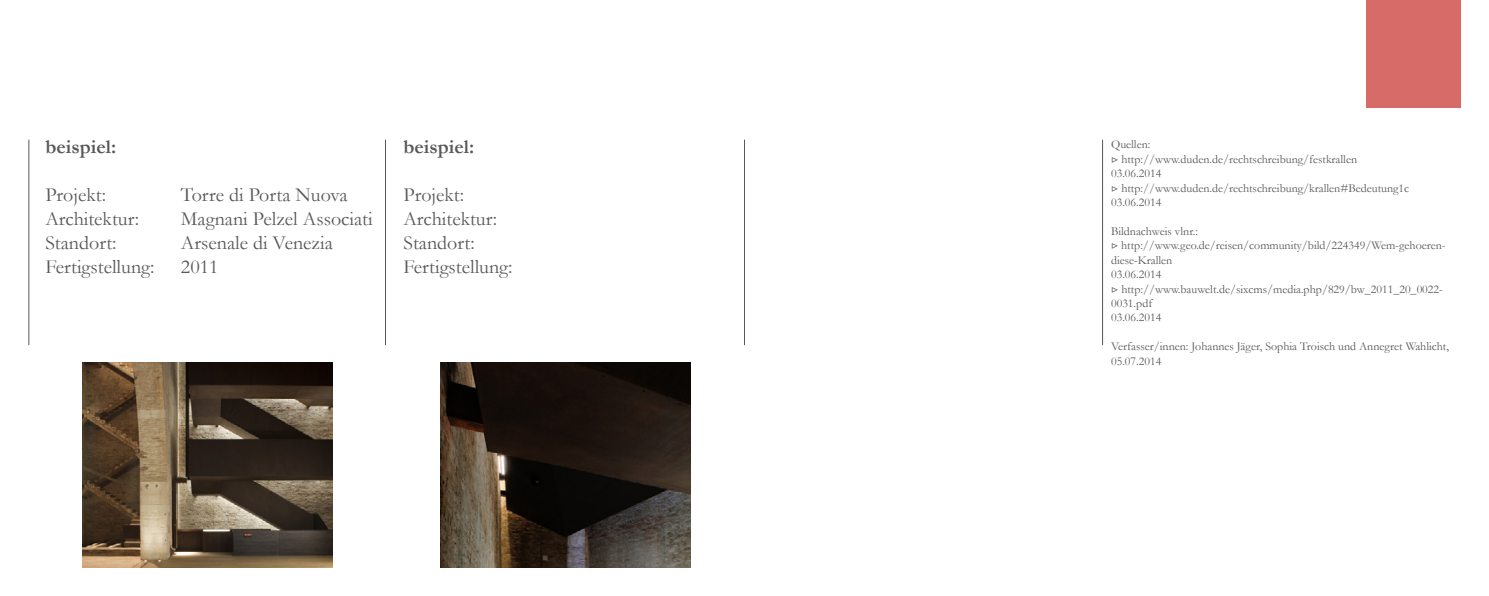
<style>
.page{position:relative;width:1489px;height:596px;background:#fff}
.page>*{position:absolute;margin:0;border:0;box-sizing:border-box;transform-origin:0 0}
.t1{font:20px "Garamond";color:#57585a}
.t2{font:700 20px "Garamond";color:#57585a}
.t3{font:12px/14.4px "Garamond";color:#57585a}
.s1{font-family:"Minion Pro"}
</style>
<div class="page">
<hr style="left:28px;top:139px;width:1px;height:206px;background:#57585a">
<hr style="left:385px;top:139px;width:1px;height:206px;background:#57585a">
<hr style="left:744px;top:139px;width:1px;height:206px;background:#57585a">
<hr style="left:1101px;top:139px;width:1px;height:206px;background:#57585a">
<div style="left:1365px;top:0;width:95px;height:108px;background:#d66b67"></div>
<img style="left:82px;top:362px;width:251px;height:205px">
<img style="left:440px;top:362px;width:250px;height:205px">
<p class="t2" style="left:45px;top:134px;width:72px">beispiel:</p>
<p class="t1" style="left:45px;top:182px;width:62px">Projekt:</p>
<p class="t1" style="left:181px;top:182px;width:168px">Torre di Porta Nuova</p>
<p class="t1" style="left:45px;top:206px;width:95px">Architektur:</p>
<p class="t1" style="left:181px;top:206px;width:193px">Magnani Pelzel Associati</p>
<p class="t1" style="left:45px;top:230px;width:73px">Standort:</p>
<p class="t1" style="left:181px;top:230px;width:153px">Arsenale di Venezia</p>
<p class="t1" style="left:45px;top:254px;width:111px">Fertigstellung:</p>
<p class="t1" style="left:181px;top:254px;width:39px">2011</p>
<p class="t2" style="left:403px;top:134px;width:72px">beispiel:</p>
<p class="t1" style="left:403px;top:182px;width:62px">Projekt:</p>
<p class="t1" style="left:403px;top:206px;width:95px">Architektur:</p>
<p class="t1" style="left:403px;top:230px;width:73px">Standort:</p>
<p class="t1" style="left:403px;top:254px;width:111px">Fertigstellung:</p>
<p class="t3" style="left:1110px;top:137px;width:41px">Quellen:</p>
<p class="t3" style="left:1110px;top:151px;width:247px"><span class="s1">▷</span> http://www.duden.de/rechtschreibung/festkrallen</p>
<p class="t3" style="left:1110px;top:166px;width:52px">03.06.2014</p>
<p class="t3" style="left:1110px;top:180px;width:299px"><span class="s1">▷</span> http://www.duden.de/rechtschreibung/krallen#Bedeutung1c</p>
<p class="t3" style="left:1110px;top:195px;width:52px">03.06.2014</p>
<p class="t3" style="left:1110px;top:223px;width:89px">Bildnachweis vlnr.:</p>
<p class="t3" style="left:1110px;top:238px;width:336px"><span class="s1">▷</span> http://www.geo.de/reisen/community/bild/224349/Wem-gehoeren&shy;diese-Krallen</p>
<p class="t3" style="left:1110px;top:267px;width:52px">03.06.2014</p>
<p class="t3" style="left:1110px;top:281px;width:333px"><span class="s1">▷</span> http://www.bauwelt.de/sixcms/media.php/829/bw_2011_20_0022-<br>0031.pdf</p>
<p class="t3" style="left:1110px;top:310px;width:52px">03.06.2014</p>
<p class="t3" style="left:1110px;top:339px;width:339px">Verfasser/innen: Johannes Jäger, Sophia Troisch und Annegret Wahlicht,<br>05.07.2014</p>
</div>
